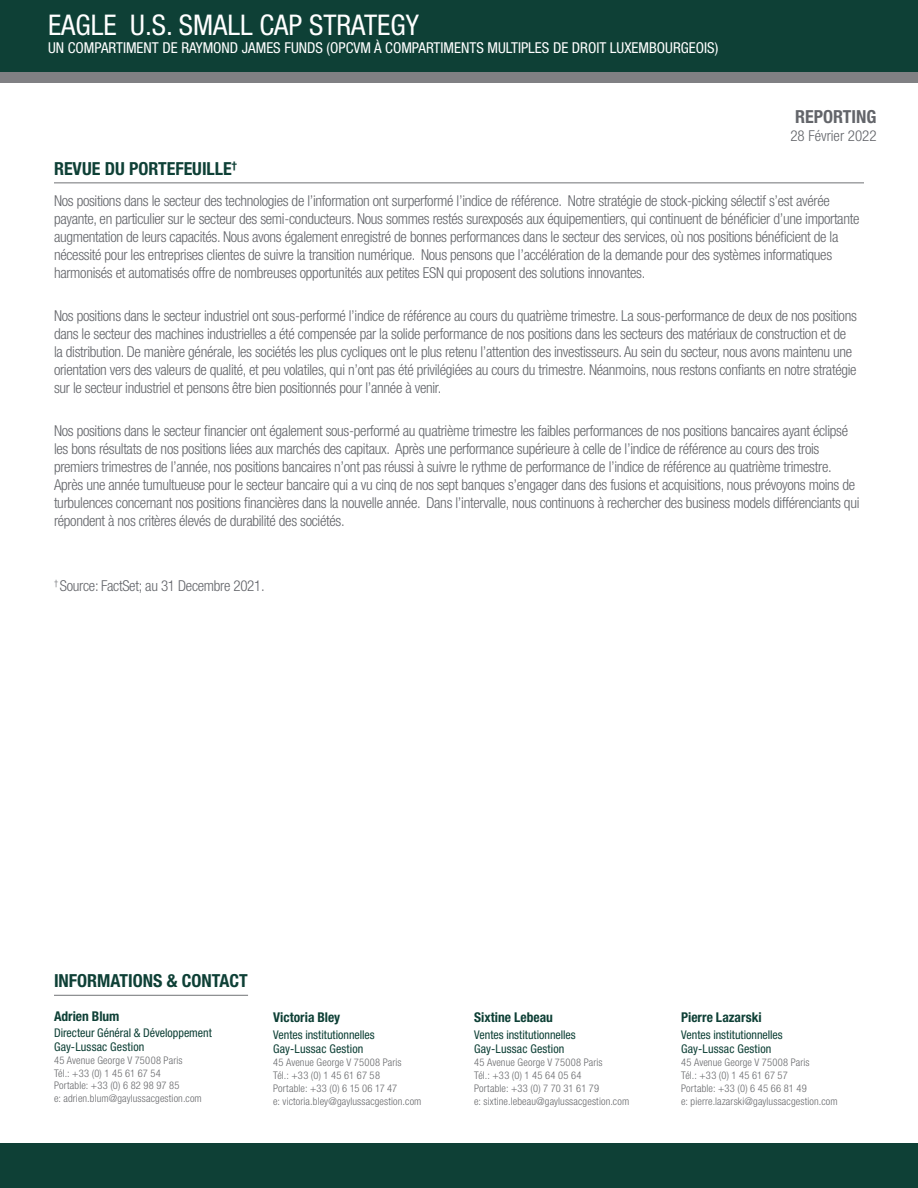
<style>
.page{position:relative;width:918px;height:1188px;background:#fff}
.page>*{position:absolute;margin:0;border:0;box-sizing:border-box;transform-origin:0 0}
.t1{font:condensed 28.5px "Helvetica Neue LT Std";color:#fff}
.Header__Bottom_Line{font:700 condensed 18px "Helvetica Neue LT Std";color:#0e4036}
.t2{font:700 condensed 18px "Helvetica Neue LT Std";color:#63656a}
.t3{font:300 condensed 15px/18px "Helvetica Neue LT Std";letter-spacing:-.02em;color:#63656a}
.t4{font:condensed 15px "Helvetica Neue LT Std";color:#fff}
.t5{font:300 condensed 15px "Helvetica Neue LT Std";color:#63656a}
.S__01__Names_Title{font:700 condensed 13.5px "Helvetica Neue LT Std";color:#0e4036}
.S__01__Names_Subtitl{font:condensed 12px "Helvetica Neue LT Std";color:#0e4036}
.S__03__Bullet{font:condensed 12px "Helvetica Neue LT Std";letter-spacing:.015em;color:#0e4036}
.S__03__Bullet-2{font:300 condensed 10.5px "Helvetica Neue LT Std";letter-spacing:.015em;color:#68696c}
.S__03__Bullet-3{font:300 condensed 10.5px "Helvetica Neue LT Std";letter-spacing:.035em;color:#68696c}
</style>
<div class="page">
<div style="left:0;top:1143px;width:918px;height:45px;background:#0e4036"></div>
<div style="left:0;top:24px;width:918px;height:58px;background:#808083"></div>
<div style="left:0;top:0;width:918px;height:72px;background:#0e4036"></div>
<hr style="left:54px;top:182px;width:810px;height:1px;background:#808285">
<hr style="left:54px;top:995px;width:194px;height:1px;background:#808285">
<p class="t1" style="left:48px;top:9px;width:372px">EAGLE U.S. SMALL CAP STRATEGY</p>
<p class="t4" style="left:48px;top:39px;width:672px">UN COMPARTIMENT DE RAYMOND JAMES FUNDS (OPCVM À COMPARTIMENTS MULTIPLES DE DROIT LUXEMBOURGEOIS)</p>
<p class="t2" style="left:795px;top:106px;width:83px">REPORTING</p>
<p class="t5" style="left:790px;top:127px;width:88px">28 Février 2022</p>
<p class="Header__Bottom_Line" style="left:54px;top:157px;width:185px">REVUE DU PORTEFEUILLE<sup>†</sup></p>
<p class="t3" style="left:54px;top:192px;width:807px">Nos positions dans le secteur des technologies de l’information ont surperformé l’indice de référence. Notre stratégie de stock-picking sélectif s’est avérée payante, en particulier sur le secteur des semi-conducteurs. Nous sommes restés surexposés aux équipementiers, qui continuent de bénéficier d’une importante augmentation de leurs capacités. Nous avons également enregistré de bonnes performances dans le secteur des services, où nos positions bénéficient de la nécessité pour les entreprises clientes de suivre la transition numérique. Nous pensons que l’accélération de la demande pour des systèmes informatiques harmonisés et automatisés offre de nombreuses opportunités aux petites ESN qui proposent des solutions innovantes.</p>
<p class="t3" style="left:54px;top:307px;width:804px">Nos positions dans le secteur industriel ont sous-performé l’indice de référence au cours du quatrième trimestre. La sous-performance de deux de nos positions dans le secteur des machines industrielles a été compensée par la solide performance de nos positions dans les secteurs des matériaux de construction et de la distribution. De manière générale, les sociétés les plus cycliques ont le plus retenu l’attention des investisseurs. Au sein du secteur, nous avons maintenu une orientation vers des valeurs de qualité, et peu volatiles, qui n’ont pas été privilégiées au cours du trimestre. Néanmoins, nous restons confiants en notre stratégie sur le secteur industriel et pensons être bien positionnés pour l’année à venir.</p>
<p class="t3" style="left:54px;top:422px;width:807px">Nos positions dans le secteur financier ont également sous-performé au quatrième trimestre les faibles performances de nos positions bancaires ayant éclipsé les bons résultats de nos positions liées aux marchés des capitaux. Après une performance supérieure à celle de l’indice de référence au cours des trois premiers trimestres de l’année, nos positions bancaires n’ont pas réussi à suivre le rythme de performance de l’indice de référence au quatrième trimestre.<br>Après une année tumultueuse pour le secteur bancaire qui a vu cinq de nos sept banques s’engager dans des fusions et acquisitions, nous prévoyons moins de turbulences concernant nos positions financières dans la nouvelle année. Dans l’intervalle, nous continuons à rechercher des business models différenciants qui répondent à nos critères élevés de durabilité des sociétés.</p>
<p class="t3" style="left:54px;top:577px;width:212px"><sup>†</sup> Source: FactSet; au 31 Decembre 2021.</p>
<p class="Header__Bottom_Line" style="left:54px;top:970px;width:195px">INFORMATIONS &amp; CONTACT</p>
<p class="S__01__Names_Title" style="left:54px;top:1008px;width:67px">Adrien Blum</p>
<p class="S__01__Names_Subtitl" style="left:54px;top:1026px;width:159px">Directeur Général &amp; Développement</p>
<p class="S__03__Bullet" style="left:54px;top:1040px;width:92px">Gay-Lussac Gestion</p>
<p class="S__03__Bullet-2" style="left:54px;top:1054px;width:130px">45 Avenue George V 75008 Paris</p>
<p class="S__03__Bullet-2" style="left:54px;top:1067px;width:108px">Tél.: +33 (0) 1 45 61 67 54</p>
<p class="S__03__Bullet-2" style="left:54px;top:1079px;width:127px">Portable: +33 (0) 6 82 98 97 85</p>
<p class="S__03__Bullet-2" style="left:54px;top:1092px;width:149px">e: adrien.blum@gaylussacgestion.com</p>
<p class="S__01__Names_Title" style="left:273px;top:1010px;width:69px">Victoria Bley</p>
<p class="S__01__Names_Subtitl" style="left:273px;top:1028px;width:103px">Ventes institutionnelles</p>
<p class="S__01__Names_Subtitl" style="left:273px;top:1042px;width:92px">Gay-Lussac Gestion</p>
<p class="S__03__Bullet-2" style="left:273px;top:1056px;width:130px">45 Avenue George V 75008 Paris</p>
<p class="S__03__Bullet-2" style="left:273px;top:1069px;width:108px">Tél.: +33 (0) 1 45 61 67 58</p>
<p class="S__03__Bullet-2" style="left:273px;top:1082px;width:126px">Portable: +33 (0) 6 15 06 17 47</p>
<p class="S__03__Bullet-2" style="left:273px;top:1095px;width:150px">e: victoria.bley@gaylussacgestion.com</p>
<p class="S__01__Names_Title" style="left:474px;top:1010px;width:80px">Sixtine Lebeau</p>
<p class="S__01__Names_Subtitl" style="left:474px;top:1028px;width:103px">Ventes institutionnelles</p>
<p class="S__01__Names_Subtitl" style="left:474px;top:1042px;width:92px">Gay-Lussac Gestion</p>
<p class="S__03__Bullet-2" style="left:474px;top:1056px;width:130px">45 Avenue George V 75008 Paris</p>
<p class="S__03__Bullet-3" style="left:474px;top:1069px;width:109px">Tél.: +33 (0) 1 45 64 05 64</p>
<p class="S__03__Bullet-2" style="left:474px;top:1082px;width:127px">Portable: +33 (0) 7 70 31 61 79</p>
<p class="S__03__Bullet-2" style="left:474px;top:1095px;width:157px">e: sixtine.lebeau@gaylussacgestion.com</p>
<p class="S__01__Names_Title" style="left:681px;top:1010px;width:82px">Pierre Lazarski</p>
<p class="S__01__Names_Subtitl" style="left:681px;top:1028px;width:103px">Ventes institutionnelles</p>
<p class="S__01__Names_Subtitl" style="left:681px;top:1042px;width:92px">Gay-Lussac Gestion</p>
<p class="S__03__Bullet-2" style="left:681px;top:1056px;width:130px">45 Avenue George V 75008 Paris</p>
<p class="S__03__Bullet-2" style="left:681px;top:1069px;width:108px">Tél.: +33 (0) 1 45 61 67 57</p>
<p class="S__03__Bullet-2" style="left:681px;top:1082px;width:127px">Portable: +33 (0) 6 45 66 81 49</p>
<p class="S__03__Bullet-2" style="left:681px;top:1095px;width:158px">e: pierre.lazarski@gaylussacgestion.com</p>
</div>
